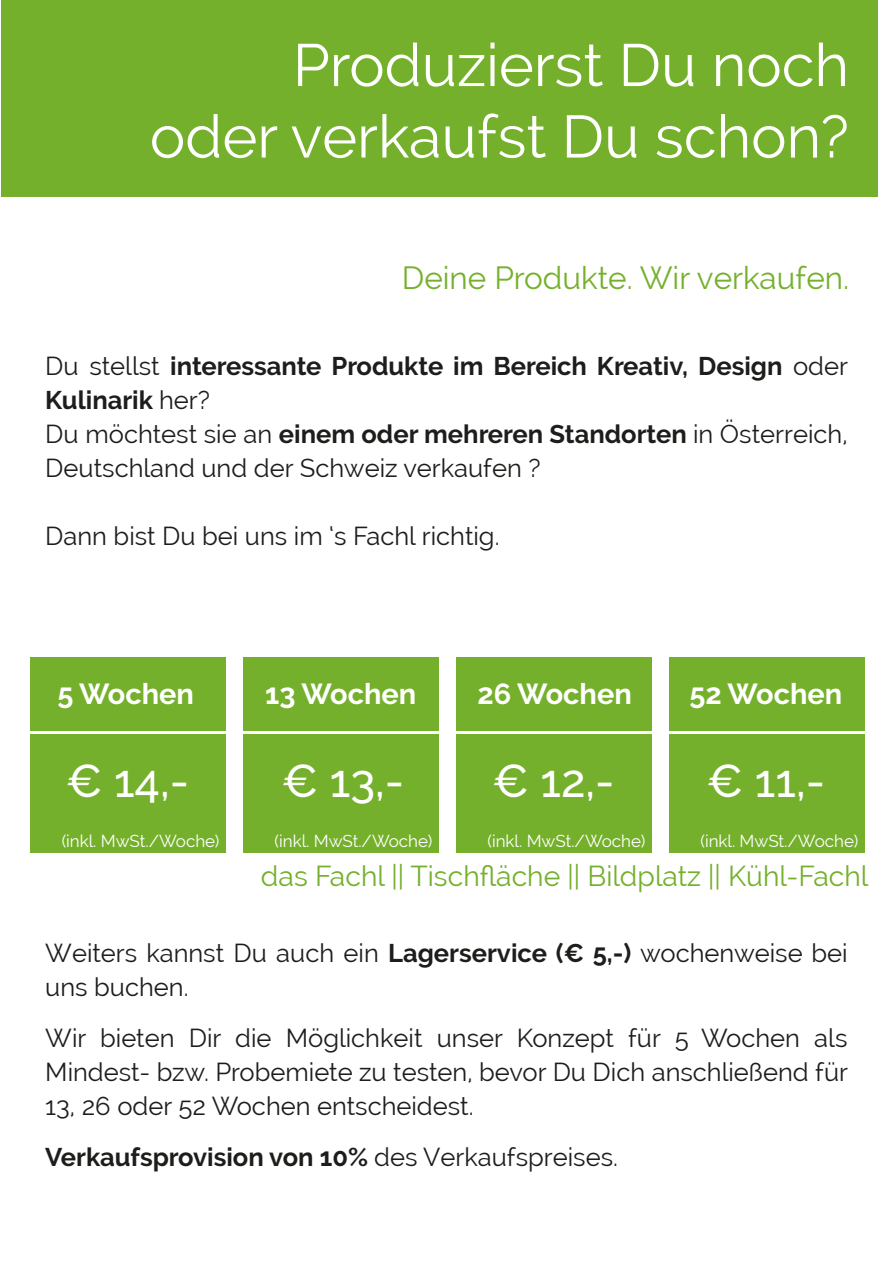
<style>
.page{position:relative;width:893px;height:1263px;background:#fff}
.page>*{position:absolute;margin:0;border:0;box-sizing:border-box;transform-origin:0 0}
.t1{font:59.4px/71.4px "Raleway";color:#fff;text-align:right}
.t2{font:500 45.9px "Raleway";color:#fff}
.t3{font:31.5px "Raleway";color:#75b02c}
.t4{font:700 28.8px "Raleway";color:#fff}
.t5{font:28.2px "Raleway";color:#75b02c}
.t6{font:25.5px/33.9px "Raleway";color:#1d1d1b}
.t7{font:700 25.5px "Raleway";color:#1d1d1b}
.t8{font:17.1px "Raleway";color:#fff}
.s1{font-weight:700}
.s2{font-weight:400}
</style>
<div class="page">
<div style="left:1px;top:0;width:876px;height:196px;background:#75b02c"></div>
<div style="left:30px;top:656px;width:196px;height:196px;background:#75b02c"></div>
<div style="left:243px;top:656px;width:195px;height:196px;background:#75b02c"></div>
<div style="left:455px;top:656px;width:196px;height:196px;background:#75b02c"></div>
<div style="left:668px;top:656px;width:196px;height:196px;background:#75b02c"></div>
<hr style="left:18px;top:731px;width:852px;height:2px;background:#fff">
<h1 class="t1" style="left:150px;top:29px;width:700px">Produzierst Du noch oder verkaufst Du schon?</h1>
<p class="t3" style="left:401px;top:259px;width:448px">Deine Produkte. Wir verkaufen.</p>
<p class="t6" style="left:45px;top:349px;width:804px">Du stellst <span class="s1">interessante Produkte im Bereich Kreativ, Design</span> oder <span class="s1">Kulinarik</span> her?<br>Du möchtest sie an <span class="s1">einem oder mehreren Standorten</span> in Österreich, Deutschland und der Schweiz verkaufen ?</p>
<p class="t6" style="left:45px;top:519px;width:455px">Dann bist Du bei uns im ‘s Fachl richtig.</p>
<p class="t4" style="left:57px;top:677px;width:138px">5 Wochen</p>
<p class="t4" style="left:265px;top:677px;width:152px">13 Wochen</p>
<p class="t4" style="left:477px;top:677px;width:156px">26 Wochen</p>
<p class="t4" style="left:689px;top:677px;width:154px">52 Wochen</p>
<h2 class="t2" style="left:66px;top:754px;width:125px">€ 14,-</h2>
<p class="t8" style="left:62px;top:831px;width:159px">(inkl. MwSt./Woche)</p>
<h2 class="t2" style="left:282px;top:754px;width:124px">€ 13,-</h2>
<h2 class="t2" style="left:492px;top:754px;width:124px">€ 12,-</h2>
<h2 class="t2" style="left:706px;top:754px;width:120px">€ 11,-</h2>
<p class="t8" style="left:274px;top:831px;width:159px">(inkl. MwSt./Woche)</p>
<p class="t8" style="left:487px;top:831px;width:159px">(inkl. MwSt./Woche)</p>
<p class="t8" style="left:700px;top:831px;width:159px">(inkl. MwSt./Woche)</p>
<p class="t5" style="left:261px;top:859px;width:609px">das Fachl || Tischfläche || Bildplatz || Kühl-Fachl</p>
<p class="t6" style="left:45px;top:936px;width:803px">Weiters kannst Du auch ein <span class="s1">Lagerservice (€ 5,-)</span> wochenweise bei uns buchen.</p>
<p class="t6" style="left:45px;top:1021px;width:804px;text-align:justify">Wir bieten Dir die Möglichkeit unser Konzept für 5 Wochen als Mindest- bzw. Probemiete zu testen, bevor Du Dich anschließend für 13, 26 oder 52 Wochen entscheidest.</p>
<p class="t7" style="left:45px;top:1142px;width:574px">Verkaufsprovision von 10% <span class="s2">des Verkaufspreises.</span></p>
</div>
